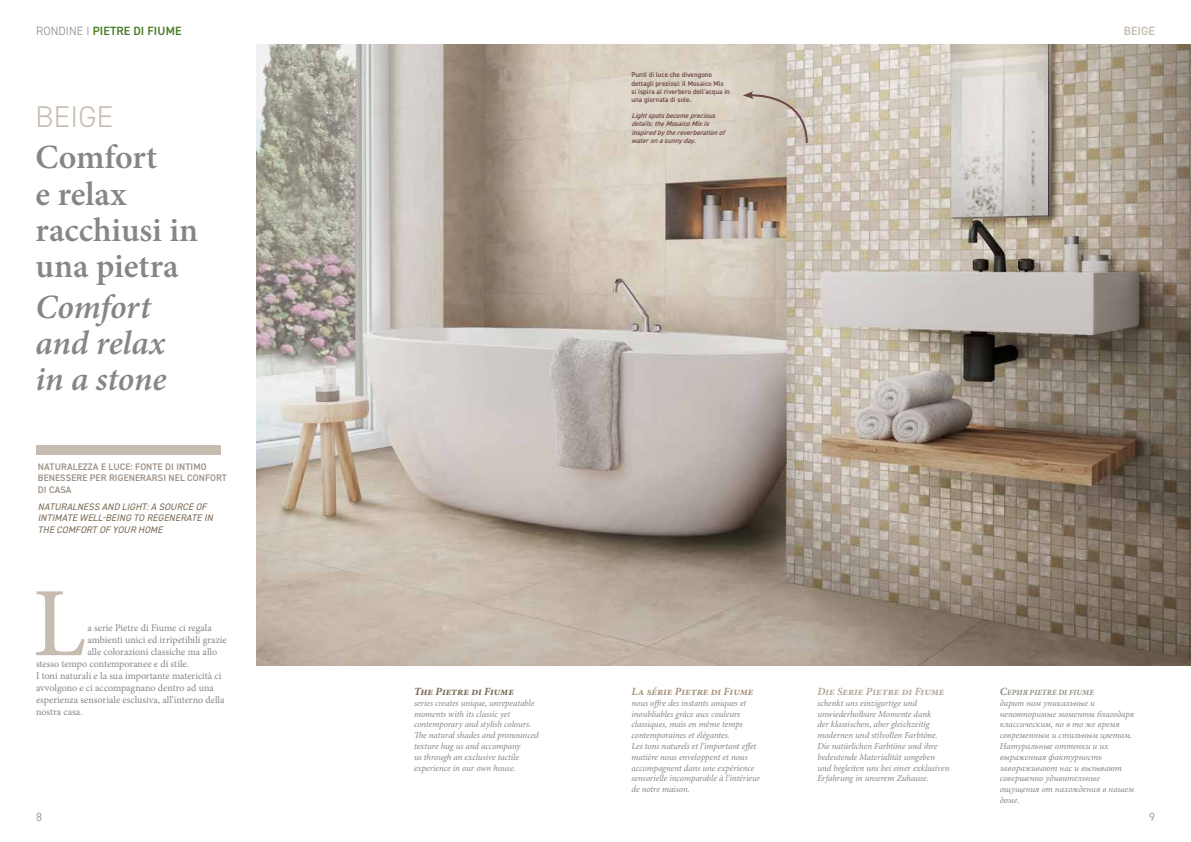
<style>
.page{position:relative;width:1191px;height:842px;background:#fff}
.page>*{position:absolute;margin:0;border:0;box-sizing:border-box;transform-origin:0 0}
.t1{font:600 34px/36px "Minion Pro";color:#878585}
.t2{font:italic 600 34px/36px "Minion Pro";letter-spacing:-.005em;color:#878585}
.t3{font:300 30px "DIN2014";letter-spacing:.01em;color:#c6bcb0}
.t4{font:600 12px "DIN2014";letter-spacing:.01em;color:#447b1f}
.t5{font:600 12px "DIN2014";letter-spacing:.01em;color:#c6bcb0}
.t6{font:300 12px "DIN2014";color:#878585}
.t7{font:italic 700 11px "Minion Pro";color:#b6a997}
.t8{font:italic 700 11px "Minion Pro";color:#a7927c}
.t9{font:italic 700 11px "Minion Pro";letter-spacing:-.005em;color:#796752}
.t10{font:10px "Minion Pro";color:#878585}
.t11{font:italic 9.5px/11.4px "DIN2014";color:#796752}
.t12{font:600 9.5px/11.4px "DIN2014";letter-spacing:.01em;color:#9d9085}
.t13{font:italic 9px/10.8px "Minion Pro";letter-spacing:-.005em;color:#878585}
.t14{font:italic 700 8px "Minion Pro";letter-spacing:.01em;color:#918c83}
.t15{font:600 7px/8.4px "DIN2014";color:#6c4745}
.t16{font:italic 600 7px/8.4px "DIN2014";color:#6c4745}
.s1{font-weight:300;color:#878585}
.s2{font-size:11px}
</style>
<div class="page">
<div style="left:36px;top:445px;width:185px;height:9px;background:#c6bcb0"></div>
<svg style="left:36px;top:591px;width:49px;height:64px"></svg>
<img style="left:256px;top:44px;width:935px;height:621px">
<svg style="left:743px;top:91px;width:65px;height:54px;background:#c9beb0"></svg>
<h3 class="t4" style="left:36px;top:23px;width:147px"><span class="s1">RONDINE I</span> PIETRE DI FIUME</h3>
<h2 class="t3" style="left:36px;top:99px;width:79px">BEIGE</h2>
<h1 class="t1" style="left:36px;top:139px;width:164px">Comfort<br>e relax racchiusi in una pietra</h1>
<h1 class="t2" style="left:36px;top:289px;width:133px">Comfort and relax in a stone</h1>
<p class="t12" style="left:38px;top:461px;width:190px">NATURALEZZA E LUCE: FONTE DI INTIMO<br>BENESSERE PER RIGENERARSI NEL CONFORT<br>DI CASA</p>
<p class="t11" style="left:38px;top:501px;width:179px">NATURALNESS AND LIGHT:A SOURCE OF<br>INTIMATE WELL-BEING TO REGENERATE IN<br>THE COMFORT OF YOUR HOME</p>
<p class="t10" style="left:87px;top:621px;width:126px">a serie Pietre di Fiume ci regala</p>
<p class="t10" style="left:87px;top:633px;width:141px">ambienti unici ed irripetibili grazie</p>
<p class="t10" style="left:87px;top:645px;width:131px">alle colorazioni classiche ma allo</p>
<p class="t10" style="left:36px;top:657px;width:155px">stesso tempo contemporanee e di stile.</p>
<p class="t10" style="left:36px;top:669px;width:187px">I toni naturali e la sua importante matericità ci</p>
<p class="t10" style="left:36px;top:681px;width:179px">avvolgono e ci accompagnano dentro ad una</p>
<p class="t10" style="left:36px;top:693px;width:190px">esperienza sensoriale esclusiva, all’interno della</p>
<p class="t10" style="left:36px;top:705px;width:48px">nostra casa.</p>
<p class="t15" style="left:631px;top:70px;width:100px">Punti di luce che divengono dettagli preziosi: il Mosaico Mix si ispira al riverbero dell'acqua in una giornata di sole.</p>
<p class="t16" style="left:631px;top:111px;width:94px">Light spots become precious details: the Mosaico Mix is inspired by the reverberation of water on a sunny day.</p>
<h3 class="t5" style="left:1123px;top:23px;width:33px">BEIGE</h3>
<p class="t9" style="left:414px;top:684px;width:101px">The Pietre di Fiume</p>
<p class="t13" style="left:414px;top:697px;width:126px">series creates unique, unrepeatable moments with its classic yet contemporary and stylish colours.<br>The natural shades and pronounced texture hug us and accompany<br>us through an exclusive tactile experience in our own house.</p>
<p class="t8" style="left:631px;top:684px;width:123px">La série Pietre di Fiume</p>
<p class="t13" style="left:631px;top:697px;width:130px">nous offre des instants uniques et inoubliables grâce aux couleurs classiques, mais en même temps contemporaines et élégantes.<br>Les tons naturels et l’important effet matière nous enveloppent et nous accompagnent dans une expérience sensorielle incomparable à l’intérieur de notre maison.</p>
<p class="t7" style="left:817px;top:684px;width:128px">Die Serie Pietre di Fiume</p>
<p class="t13" style="left:817px;top:697px;width:134px">schenkt uns einzigartige und unwiederholbare Momente dank<br>der klassischen, aber gleichzeitig modernen und stilvollen Farbtöne.<br>Die natürlichen Farbtöne und ihre bedeutende Materialität umgeben und begleiten uns bei einer exklusiven Erfahrung in unserem Zuhause.</p>
<p class="t14" style="left:999px;top:687px;width:96px"><span class="s2">С</span>ЕРИЯ PIETRE DI FIUME</p>
<p class="t13" style="left:999px;top:697px;width:136px">дарит нам уникальные и неповторимые моменты благодаря классическим, но в то же время современным и стильным цветам.<br>Натуральные оттенки и их выраженная фактурность завораживают нас и вызывают совершенно удивительные ощущения от нахождения в нашем доме.</p>
<h3 class="t6" style="left:36px;top:810px;width:7px">8</h3>
<h3 class="t6" style="left:1149px;top:810px;width:7px">9</h3>
</div>
